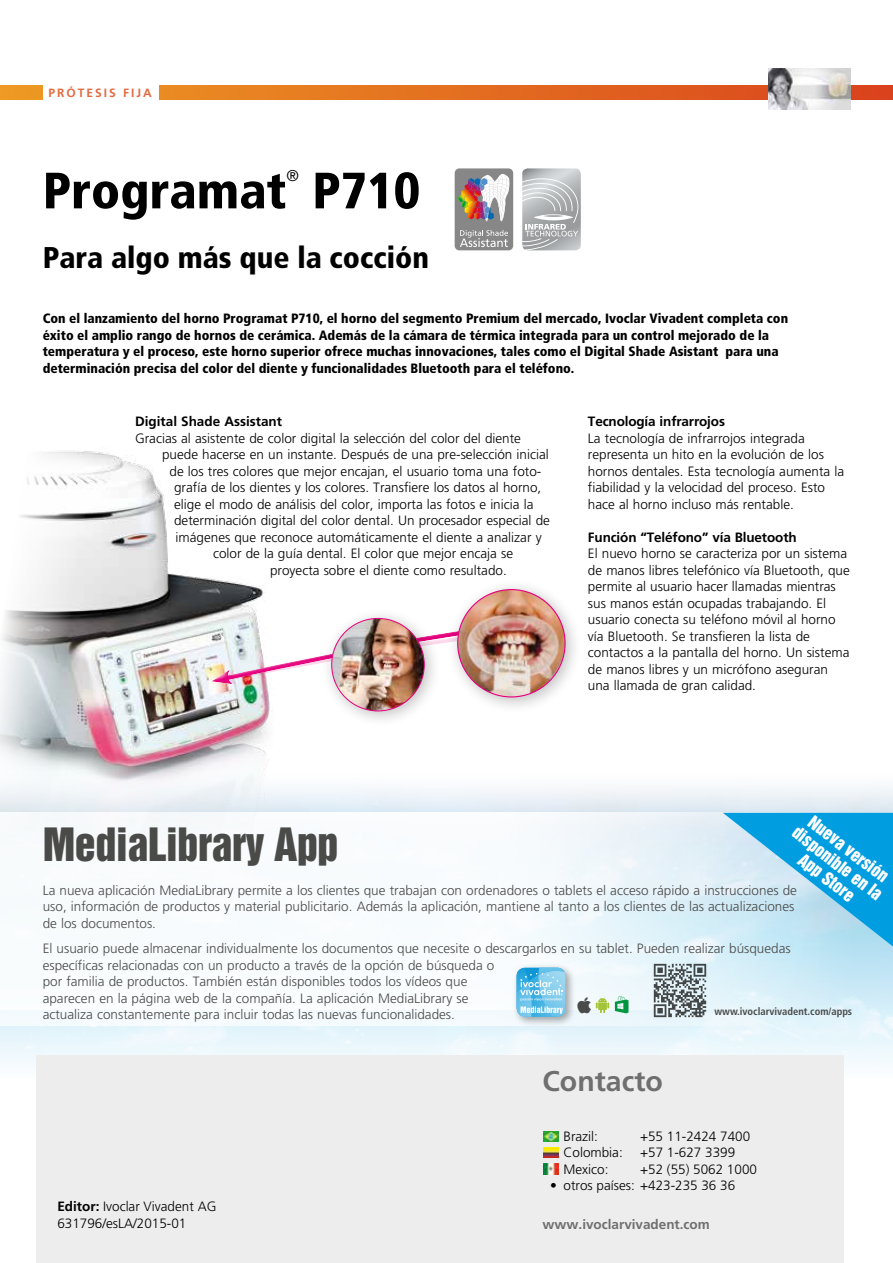
<style>
.page{position:relative;width:893px;height:1263px;background:#fff}
.page>*{position:absolute;margin:0;border:0;box-sizing:border-box;transform-origin:0 0}
.t1{font:900 condensed 51px "Frutiger";color:#000}
.t2{font:42px "Helvetica Inserat";letter-spacing:-.01em;color:#4a4a49}
.t3{font:900 condensed 30px "Frutiger";color:#000}
.t4{font:700 28.5px "Frutiger";color:#706f6f}
.t5{font:16.5px/18px "Helvetica Inserat";color:#fff;text-align:center}
.t6{font:300 15.6px "Frutiger";color:#000}
.t7{font:300 13.5px/16.5px "Frutiger";color:#000}
.t8{font:300 13.5px/16.5px "Frutiger";color:#4a4a49}
.t9{font:900 condensed 13.5px/16.5px "Frutiger";color:#000}
.t10{font:700 13.5px "Frutiger";letter-spacing:-.01em;color:#000}
.t11{font:700 13.5px "Frutiger";color:#706f6f}
.t12{font:700 12px "Frutiger";letter-spacing:.165em;color:#e26b41}
.t13{font:700 condensed 10.5px "Frutiger";color:#4a4a49}
.s1{font-weight:700}
</style>
<div class="page">
<svg style="left:315px;top:779px;width:578px;height:33px;fill:#eef3f8"></svg>
<svg style="left:1px;top:812px;width:892px;height:213px"></svg>
<img style="left:652px;top:963px;width:56px;height:55px">
<div style="left:512px;top:963px;width:64px;height:64px;background:#000;opacity:.35"></div>
<svg style="left:517px;top:968px;width:49px;height:49px;background:#7fc9ea"></svg>
<svg style="left:0;top:85px;width:893px;height:14px;background:#e36d20"></svg>
<div style="left:43px;top:81px;width:116px;height:22px;background:#fff"></div>
<img style="left:768px;top:69px;width:82px;height:41px">
<div style="left:455px;top:168px;width:58px;height:82px;background:#878787;border-radius:5px"></div>
<svg style="left:458px;top:174px;width:51px;height:73px"></svg>
<svg style="left:522px;top:168px;width:59px;height:82px;background:#bdc0c1"></svg>
<img style="left:0;top:451px;width:315px;height:393px">
<svg style="left:216px;top:557px;width:230px;height:195px"></svg>
<div style="left:446px;top:578px;width:136px;height:136px;background:#000;opacity:.25"></div>
<img style="left:458px;top:590px;width:107px;height:107px;border-radius:54px">
<div style="left:320px;top:607px;width:121px;height:121px;background:#000;opacity:.25"></div>
<img style="left:332px;top:618px;width:92px;height:93px;border-radius:46px">
<div style="left:36px;top:1056px;width:808px;height:207px;background:#ededed"></div>
<img style="left:543px;top:1131px;width:15px;height:11px">
<img style="left:543px;top:1147px;width:16px;height:10px">
<img style="left:543px;top:1163px;width:16px;height:11px">
<svg style="left:723px;top:813px;width:170px;height:133px;background:#66c2e9"></svg>
<svg style="left:578px;top:996px;width:50px;height:17px"></svg>
<p class="t12" style="left:49px;top:85px;width:105px">PRÓTESIS FIJA</p>
<h1 class="t1" style="left:43px;top:160px;width:245px">Programat</h1>
<p class="t6" style="left:286px;top:167px;width:14px">®</p>
<h1 class="t1" style="left:312px;top:160px;width:109px">P710</h1>
<h3 class="t3" style="left:43px;top:240px;width:388px">Para algo más que la cocción</h3>
<p class="t9" style="left:43px;top:310px;width:747px">Con el lanzamiento del horno Programat P710, el horno del segmento Premium del mercado, Ivoclar Vivadent completa con éxito el amplio rango de hornos de cerámica. Además de la cámara de térmica integrada para un control mejorado de la temperatura y el proceso, este horno superior ofrece muchas innovaciones, tales como el Digital Shade Asistant para una determinación precisa del color del diente y funcionalidades Bluetooth para el teléfono.</p>
<p class="t10" style="left:135px;top:413px;width:149px">Digital Shade Assistant</p>
<p class="t7" style="left:135px;top:430px;width:387px">Gracias al asistente de color digital la selección del color del diente</p>
<p class="t7" style="left:162px;top:446px;width:388px">puede hacerse en un instante. Después de una pre-selección inicial</p>
<p class="t7" style="left:170px;top:463px;width:373px">de los tres colores que mejor encajan, el usuario toma una foto-</p>
<p class="t7" style="left:174px;top:479px;width:369px">grafía de los dientes y los colores. Transfiere los datos al horno,</p>
<p class="t7" style="left:174px;top:496px;width:361px">elige el modo de análisis del color, importa las fotos e inicia la</p>
<p class="t7" style="left:174px;top:512px;width:377px">determinación digital del color dental. Un procesador especial de</p>
<p class="t7" style="left:176px;top:529px;width:368px">imágenes que reconoce automáticamente el diente a analizar y</p>
<p class="t7" style="left:213px;top:545px;width:302px">color de la guía dental. El color que mejor encaja se</p>
<p class="t7" style="left:270px;top:562px;width:238px">proyecta sobre el diente como resultado.</p>
<p class="t10" style="left:588px;top:413px;width:139px">Tecnología infrarrojos</p>
<p class="t7" style="left:588px;top:430px;width:258px">La tecnología de infrarrojos integrada representa un hito en la evolución de los hornos dentales. Esta tecnología aumenta la fiabilidad y la velocidad del proceso. Esto hace al horno incluso más rentable.</p>
<p class="t10" style="left:588px;top:529px;width:210px">Función “Teléfono” vía Bluetooth</p>
<p class="t7" style="left:588px;top:545px;width:263px">El nuevo horno se caracteriza por un sistema de manos libres telefónico vía Bluetooth, que permite al usuario hacer llamadas mientras sus manos están ocupadas trabajando. El usuario conecta su teléfono móvil al horno vía Bluetooth. Se transfieren la lista de contactos a la pantalla del horno. Un sistema de manos libres y un micrófono aseguran una llamada de gran calidad.</p>
<p class="t5" style="left:811px;top:809px;width:110px;rotate:38deg">Nueva versión disponible en la<br>App Store</p>
<h2 class="t2" style="left:43px;top:819px;width:297px">MediaLibrary App</h2>
<p class="t8" style="left:43px;top:882px;width:756px">La nueva aplicación MediaLibrary permite a los clientes que trabajan con ordenadores o tablets el acceso rápido a instrucciones de uso, información de productos y material publicitario. Además la aplicación, mantiene al tanto a los clientes de las actualizaciones de los documentos.</p>
<p class="t8" style="left:43px;top:941px;width:749px">El usuario puede almacenar individualmente los documentos que necesite o descargarlos en su tablet. Pueden realizar búsquedas específicas relacionadas con un producto a través de la opción de búsqueda o<br>por familia de productos. También están disponibles todos los vídeos que<br>aparecen en la página web de la compañía. La aplicación MediaLibrary se<br>actualiza constantemente para incluir todas las nuevas funcionalidades.</p>
<p class="t13" style="left:714px;top:1005px;width:139px">www.ivoclarvivadent.com/apps</p>
<p class="t7" style="left:57px;top:1198px;width:161px"><span class="s1">Editor:</span> Ivoclar Vivadent AG<br>631796/esLA/2015-01</p>
<h3 class="t4" style="left:542px;top:1064px;width:122px">Contacto</h3>
<p class="t7" style="left:563px;top:1128px;width:36px">Brazil:</p>
<p class="t7" style="left:640px;top:1128px;width:112px">+55 11-2424 7400</p>
<p class="t7" style="left:563px;top:1144px;width:61px">Colombia:</p>
<p class="t7" style="left:640px;top:1144px;width:97px">+57 1-627 3399</p>
<p class="t7" style="left:564px;top:1161px;width:46px">Mexico:</p>
<p class="t7" style="left:640px;top:1161px;width:118px">+52 (55) 5062 1000</p>
<p class="t7" style="left:550px;top:1177px;width:187px">• otros países: +423-235 36 36</p>
<p class="t11" style="left:543px;top:1216px;width:169px">www.ivoclarvivadent.com</p>
</div>
